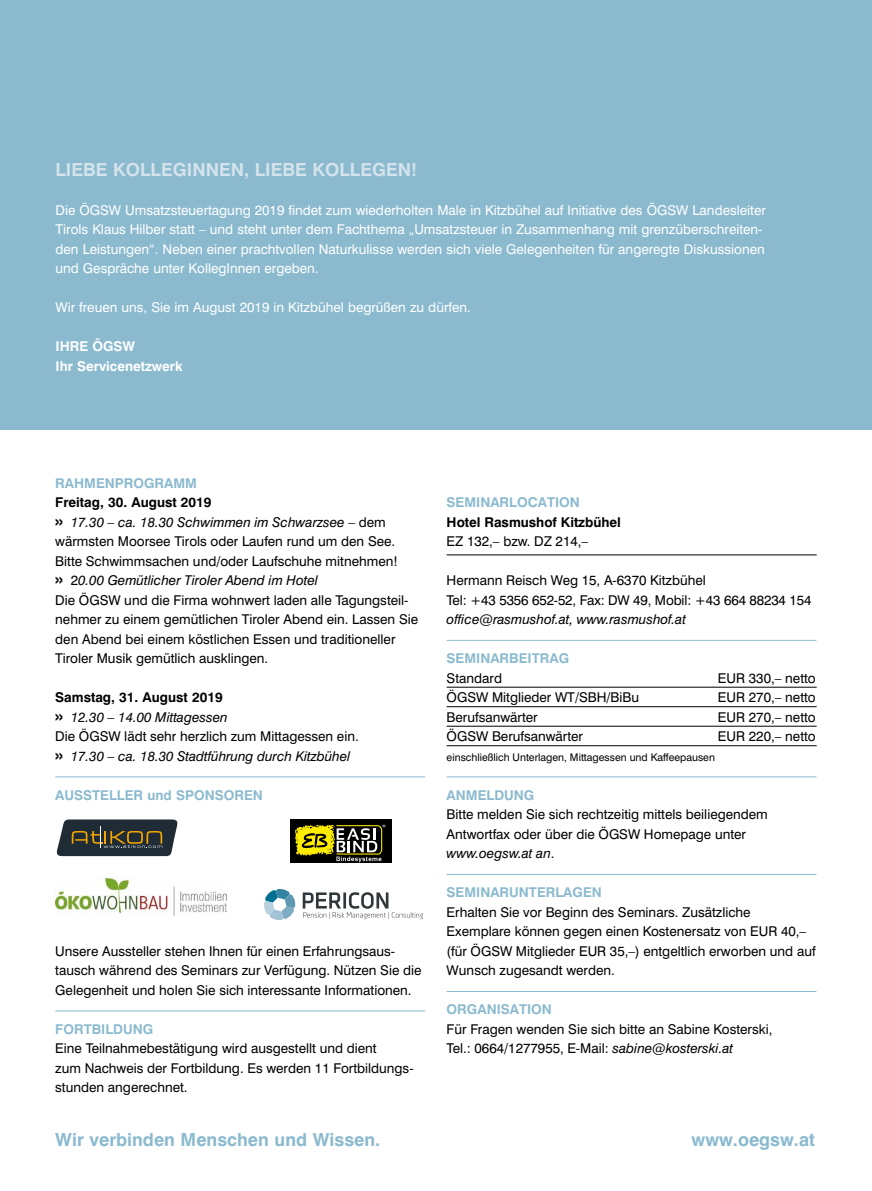
<style>
.page{position:relative;width:872px;height:1191px;background:#fff}
.page>*{position:absolute;margin:0;border:0;box-sizing:border-box;transform-origin:0 0}
.t1{font:700 18px "Swiss 721 BT";color:#8bbacf}
.t2{font:700 18px "Swiss 721 BT";color:#d4e3ec}
.t3{font:13.5px/19.5px "Swiss 721 BT";color:#000}
.t4{font:13.5px/19.5px "Swiss 721 BT";color:#fff}
.t5{font:italic 13.5px/19.5px "Swiss 721 BT";color:#000}
.t6{font:700 13.5px "Swiss 721 BT";color:#8bbacf}
.t7{font:700 13.5px/19.5px "Swiss 721 BT";color:#fff}
.t8{font:700 13.5px "Swiss 721 BT";color:#000}
.t9{font:10.5px "Swiss 721 BT";color:#000}
.t10{font:7.8px "Myriad Pro";color:#fff}
.s1{font-weight:700}
.s2{font-weight:700;font-size:18px}
.s3{font-style:italic}
.s4{font-weight:700;font-style:normal}
.s5{font-weight:700;font-style:normal;font-size:18px}
.s6{font-style:normal}
</style>
<div class="page">
<hr style="left:55px;top:776px;width:370px;height:1px;background:#8bbacf">
<hr style="left:55px;top:1010px;width:370px;height:1px;background:#8bbacf">
<hr style="left:446px;top:554px;width:370px;height:1px;background:#000">
<hr style="left:446px;top:687px;width:370px;height:1px;background:#000">
<hr style="left:446px;top:706px;width:370px;height:1px;background:#000">
<hr style="left:446px;top:726px;width:370px;height:1px;background:#000">
<hr style="left:446px;top:745px;width:370px;height:1px;background:#000">
<hr style="left:446px;top:640px;width:370px;height:1px;background:#8bbacf">
<hr style="left:446px;top:776px;width:370px;height:1px;background:#8bbacf">
<hr style="left:446px;top:874px;width:370px;height:1px;background:#8bbacf">
<hr style="left:446px;top:991px;width:370px;height:1px;background:#8bbacf">
<div style="left:0;top:0;width:872px;height:429px;background:#8bbacf"></div>
<div style="left:290px;top:819px;width:101px;height:43px;background:#000"></div>
<svg style="left:295px;top:824px;width:87px;height:38px"></svg>
<img style="left:55px;top:877px;width:171px;height:38px">
<svg style="left:56px;top:819px;width:122px;height:37px;background:#434844"></svg>
<svg style="left:264px;top:889px;width:32px;height:31px"></svg>
<svg style="left:303px;top:892px;width:120px;height:27px"></svg>
<h1 class="t2" style="left:56px;top:158px;width:363px">LIEBE KOLLEGINNEN, LIEBE KOLLEGEN!</h1>
<p class="t4" style="left:56px;top:200px;width:712px">Die ÖGSW Umsatzsteuertagung 2019 findet zum wiederholten Male in Kitzbühel auf Initiative des ÖGSW Landesleiter Tirols Klaus Hilber statt – und steht unter dem Fachthema „Umsatzsteuer in Zusammenhang mit grenzüberschreiten&shy;den Leistungen“. Neben einer prachtvollen Naturkulisse werden sich viele Gelegenheiten für angeregte Diskussionen und Gespräche unter KollegInnen ergeben.</p>
<p class="t4" style="left:56px;top:297px;width:417px">Wir freuen uns, Sie im August 2019 in Kitzbühel begrüßen zu dürfen.</p>
<p class="t7" style="left:56px;top:336px;width:129px">IHRE ÖGSW<br>Ihr Servicenetzwerk</p>
<p class="t6" style="left:55px;top:474px;width:143px">RAHMENPROGRAMM</p>
<p class="t3" style="left:55px;top:492px;width:364px"><span class="s1">Freitag, 30. August 2019<br></span><span class="s2">»</span> <span class="s3">17.30 – ca. 18.30 Schwimmen im Schwarzsee</span> – dem wärmsten Moorsee Tirols oder Laufen rund um den See.<br>Bitte Schwimmsachen und/oder Laufschuhe mitnehmen!<br><span class="s2">»</span> 2<span class="s3">0.00 Gemütlicher Tiroler Abend im Hotel<br></span>Die ÖGSW und die Firma wohnwert laden alle Tagungsteil&shy;nehmer zu einem gemütlichen Tiroler Abend ein. Lassen Sie den Abend bei einem köstlichen Essen und traditioneller Tiroler Musik gemütlich ausklingen.</p>
<p class="t5" style="left:55px;top:687px;width:305px"><span class="s4">Samstag, 31. August 2019<br></span><span class="s5">»</span> 12.30 – 14.00 Mittagessen<br><span class="s6">Die ÖGSW lädt sehr herzlich zum Mittagessen ein. </span><span class="s5">»</span> 17.30 – ca. 18.30 Stadtführung durch Kitzbühel</p>
<p class="t6" style="left:55px;top:786px;width:209px">AUSSTELLER und SPONSOREN</p>
<p class="t10" style="left:382px;top:823px;width:5px">®</p>
<p class="t3" style="left:55px;top:941px;width:368px">Unsere Aussteller stehen Ihnen für einen Erfahrungsaus&shy;tausch während des Seminars zur Verfügung. Nützen Sie die<br>Gelegenheit und holen Sie sich interessante Informationen.</p>
<p class="t6" style="left:55px;top:1020px;width:99px">FORTBILDUNG</p>
<p class="t3" style="left:55px;top:1038px;width:360px">Eine Teilnahmebestätigung wird ausgestellt und dient<br>zum Nachweis der Fortbildung. Es werden 11 Fortbildungs&shy;stunden angerechnet.</p>
<p class="t6" style="left:446px;top:494px;width:135px">SEMINARLOCATION</p>
<p class="t8" style="left:446px;top:513px;width:176px">Hotel Rasmushof Kitzbühel</p>
<p class="t3" style="left:446px;top:531px;width:143px">EZ 132,– bzw. DZ 214,–</p>
<p class="t3" style="left:446px;top:570px;width:366px">Hermann Reisch Weg 15, A-6370 Kitzbühel<br>Tel: +43 5356 652-52, Fax: DW 49, Mobil: +43 664 88234 154</p>
<p class="t5" style="left:446px;top:609px;width:241px">office@rasmushof.at, www.rasmushof.at</p>
<p class="t6" style="left:446px;top:650px;width:124px">SEMINARBEITRAG</p>
<p class="t3" style="left:446px;top:668px;width:57px">Standard</p>
<p class="t3" style="left:718px;top:668px;width:99px">EUR 330,– netto</p>
<p class="t3" style="left:446px;top:687px;width:194px">ÖGSW Mitglieder WT/SBH/BiBu</p>
<p class="t3" style="left:718px;top:687px;width:99px">EUR 270,– netto</p>
<p class="t3" style="left:446px;top:707px;width:93px">Berufsanwärter</p>
<p class="t3" style="left:718px;top:707px;width:99px">EUR 270,– netto</p>
<p class="t3" style="left:446px;top:726px;width:138px">ÖGSW Berufsanwärter</p>
<p class="t3" style="left:718px;top:726px;width:99px">EUR 220,– netto</p>
<p class="t9" style="left:446px;top:750px;width:270px">einschließlich Unterlagen, Mittagessen und Kaffeepausen</p>
<p class="t6" style="left:446px;top:786px;width:89px">ANMELDUNG</p>
<p class="t3" style="left:446px;top:804px;width:323px">Bitte melden Sie sich rechtzeitig mittels beiliegendem<br>Antwortfax oder über die ÖGSW Homepage unter <span class="s3">www.oegsw.at an</span>.</p>
<p class="t6" style="left:446px;top:884px;width:157px">SEMINARUNTERLAGEN</p>
<p class="t3" style="left:446px;top:902px;width:370px">Erhalten Sie vor Beginn des Seminars. Zusätzliche Exemplare können gegen einen Kostenersatz von EUR 40,– (für ÖGSW Mitglieder EUR 35,–) entgeltlich erworben und auf Wunsch zugesandt werden.</p>
<p class="t6" style="left:446px;top:1001px;width:107px">ORGANISATION</p>
<p class="t3" style="left:446px;top:1019px;width:327px">Für Fragen wenden Sie sich bitte an Sabine Kosterski,<br>Tel.: 0664/1277955, E-Mail: <span class="s3">sabine@kosterski.at</span></p>
<h1 class="t1" style="left:55px;top:1128px;width:326px">Wir verbinden Menschen und Wissen.</h1>
<h1 class="t1" style="left:691px;top:1128px;width:125px">www.oegsw.at</h1>
</div>
